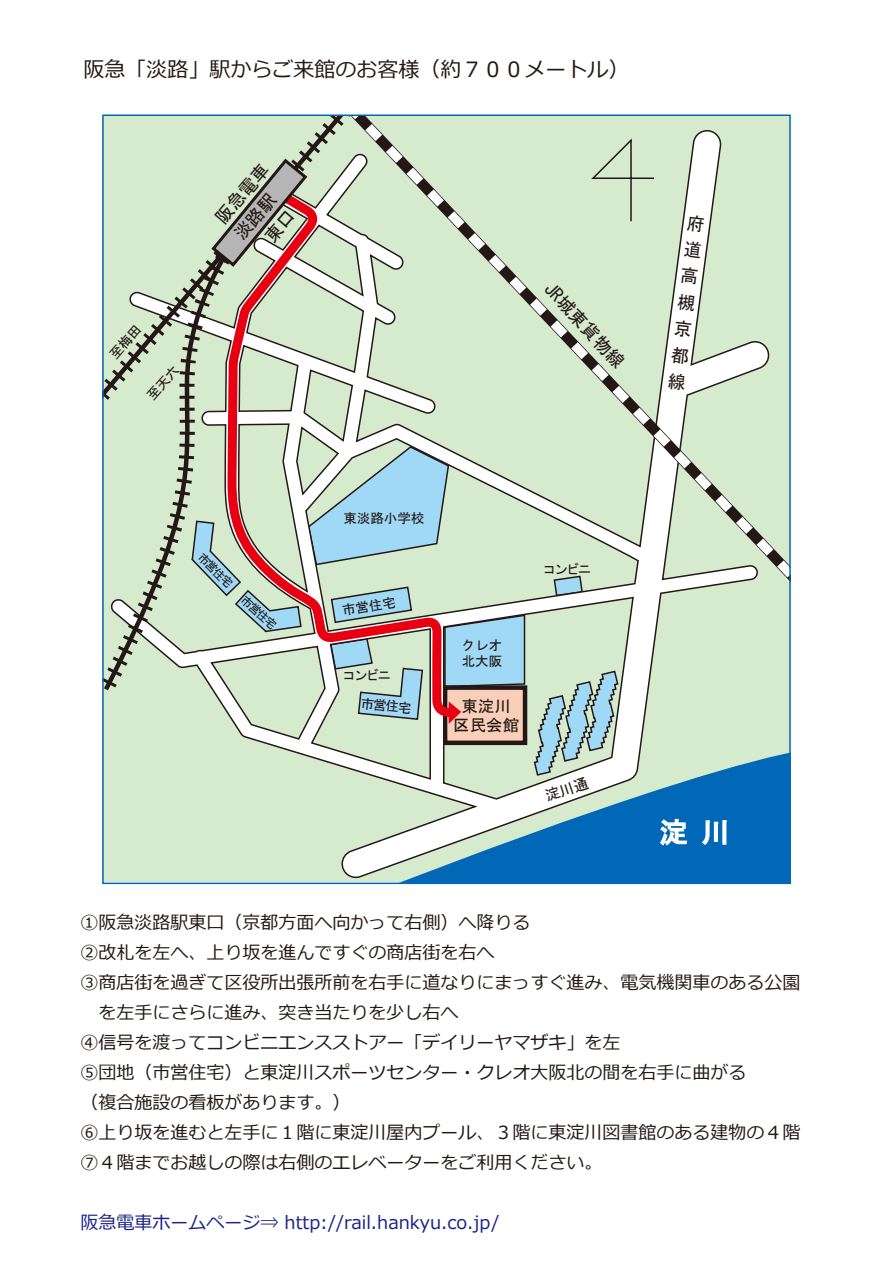
<style>
.page{position:relative;width:893px;height:1263px;background:#fff}
.page>*{position:absolute;margin:0;border:0;box-sizing:border-box;transform-origin:0 0}
.t1{font:28.5px "MS Gothic";color:#fff}
.t2{font:21px "Meiryo";color:#231815}
.t3{font:18px/30px "Meiryo";color:#231815}
.t4{font:18px "Meiryo";color:#1d2088}
.t5{font:18px/26.7px "MS Gothic";color:#231815;text-align:justify}
.t6{font:16.5px/18.8px "MS Gothic";color:#231815;text-align:center}
.t7{font:13.5px/15.8px "MS Gothic";color:#231815}
.t8{font:12px "MS Gothic";color:#231815}
</style>
<div class="page">
<svg style="left:109px;top:599px;width:661px;height:280px;background:#d7e8cf"></svg>
<svg style="left:390px;top:117px;width:398px;height:480px;background:#d4e4cd"></svg>
<svg style="left:105px;top:117px;width:285px;height:96px;background:#cfe1c7"></svg>
<svg style="left:105px;top:213px;width:118px;height:496px;background:#c6d6be"></svg>
<svg style="left:223px;top:186px;width:238px;height:259px"></svg>
<svg style="left:209px;top:157px;width:100px;height:112px;background:#bbb7a9"></svg>
<svg style="left:380px;top:733px;width:408px;height:148px;background:#72a9c4"></svg>
<svg style="left:659px;top:818px;width:29px;height:28px"></svg>
<svg style="left:701px;top:819px;width:26px;height:27px"></svg>
<svg style="left:589px;top:137px;width:66px;height:86px;background:#ccdfc4"></svg>
<svg style="left:190px;top:445px;width:336px;height:279px;background:#c4d0c7"></svg>
<svg style="left:533px;top:670px;width:86px;height:132px"></svg>
<svg style="left:109px;top:324px;width:71px;height:77px;background:#c2d3b9"></svg>
<p class="t2" style="left:83px;top:54px;width:547px">阪急「淡路」駅からご来館のお客様（約７００メートル）</p>
<p class="t5" style="left:209px;top:213px;width:74px;line-height:24.8px;rotate:-49deg">阪急電車淡路駅　　東口</p>
<p class="t5" style="left:558px;top:276px;width:110px;rotate:47deg">JR城東貨物線</p>
<p class="t5" style="left:689px;top:209px;width:11px;rotate:7deg">府道高槻京都線</p>
<p class="t8" style="left:205px;top:551px;width:45px;rotate:46deg">市営住宅</p>
<p class="t8" style="left:247px;top:593px;width:45px;rotate:42deg">市営住宅</p>
<p class="t7" style="left:343px;top:510px;width:82px">東淡路小学校</p>
<p class="t7" style="left:341px;top:603px;width:55px;rotate:-9deg">市営住宅</p>
<p class="t7" style="left:343px;top:668px;width:50px">コンビニ</p>
<p class="t7" style="left:362px;top:695px;width:52px;rotate:6deg">市営住宅</p>
<p class="t7" style="left:462px;top:637px;width:42px">クレオ北大阪</p>
<p class="t6" style="left:453px;top:697px;width:67px">東淀川区民会館</p>
<p class="t7" style="left:543px;top:562px;width:50px">コンビニ</p>
<h1 class="t1" style="left:659px;top:818px;width:72px">淀川</h1>
<p class="t3" style="left:80px;top:908px;width:721px">①阪急淡路駅東口（京都方面へ向かって右側）へ降りる<br>②改札を左へ、上り坂を進んですぐの商店街を右へ<br>③商店街を過ぎて区役所出張所前を右手に道なりにまっすぐ進み、電気機関車のある公園　を左手にさらに進み、突き当たりを少し右へ<br>④信号を渡ってコンビニエンスストアー「デイリーヤマザキ」を左<br>⑤団地（市営住宅）と東淀川スポーツセンター・クレオ大阪北の間を右手に曲がる<br>（複合施設の看板があります。）<br>⑥上り坂を進むと左手に１階に東淀川屋内プール、３階に東淀川図書館のある建物の４階⑦４階までお越しの際は右側のエレベーターをご利用ください。</p>
<p class="t4" style="left:80px;top:1210px;width:421px">阪急電車ホームページ⇒ http://rail.hankyu.co.jp/</p>
</div>
